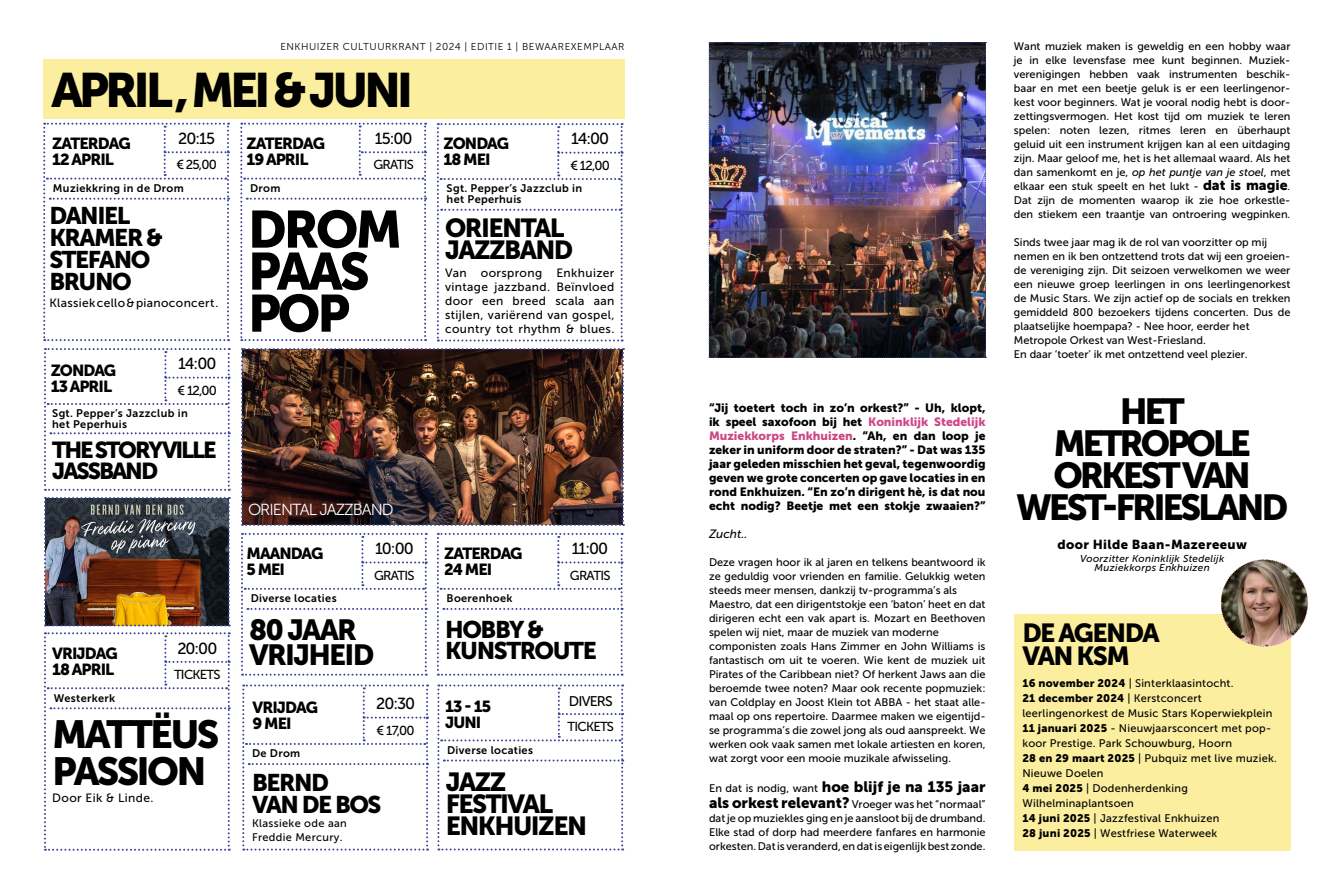
<style>
.page{position:relative;width:1333px;height:893px;background:#fff}
.page>*{position:absolute;margin:0;border:0;box-sizing:border-box;transform-origin:0 0}
.t1{font:52px/42px "Museo Sans 900";letter-spacing:-.06em;color:#000}
.t2{font:48px "Museo Sans 900";letter-spacing:-.09em;color:#000}
.t3{font:39px/37px "Museo Sans 900";letter-spacing:-.07em;color:#000}
.t4{font:36px/32px "Museo Sans 900";letter-spacing:-.09em;color:#000;text-align:center}
.t5{font:29px/25px "Museo Sans 900";letter-spacing:-.06em;color:#000}
.t6{font:26px/22px "Museo Sans 900";letter-spacing:-.06em;color:#000}
.t7{font:24px/22px "Museo Sans 900";letter-spacing:-.06em;color:#000}
.t8{font:23px/21px "Museo Sans 900";letter-spacing:-.09em;color:#000}
.t9{font:16px/16px "Museo Sans 900";letter-spacing:-.06em;color:#000}
.t10{font:16px "Museo Sans 500";letter-spacing:-.06em;color:#000}
.t11{font:16px "Museo Sans 300";letter-spacing:-.06em;color:#fff}
.t12{font:15px "Museo Sans 900";color:#000}
.t13{font:14px "Museo Sans 500";letter-spacing:-.06em;color:#000}
.t14{font:13px "Museo Sans 500";letter-spacing:-.06em;color:#000}
.t15{font:13px "Museo Sans 900";letter-spacing:.03em;color:#000}
.t16{font:12px/14px "Museo Sans 900";color:#000;text-align:justify}
.t17{font:12px/14px "Museo Sans 500";letter-spacing:.03em;color:#000;text-align:justify}
.t18{font:italic 12px "Museo Sans 500";color:#000}
.t19{font:11px/14px "Museo Sans 500";color:#000}
.t20{font:11px/15px "Museo Sans 500";letter-spacing:.02em;color:#000}
.t21{font:11px/11px "Museo Sans 700";letter-spacing:.03em;color:#000}
.t22{font:11px/14px "Museo Sans 500";letter-spacing:.03em;color:#000}
.t23{font:11px "Museo Sans 900";letter-spacing:.02em;color:#000}
.t24{font:10px "Museo Sans 300";letter-spacing:.05em;color:#000}
.t25{font:italic 10px/9px "Museo Sans 500";letter-spacing:.03em;color:#000;text-align:center}
.s1{color:#cc4786}
.s2{font-family:"Museo Sans 500";font-size:11px}
.s3{font-family:"Museo Sans 900";font-size:15px}
.s4{font-style:italic}
.s5{font-family:"Museo Sans 900";font-size:14px}
.s6{font-family:"Museo Sans 900"}
.s7{font-family:"Museo Sans 500"}
</style>
<div class="page">
<div style="left:43px;top:59px;width:581px;height:59px;background:#fbee9e"></div>
<svg style="left:437px;top:123px;width:185px;height:218px"></svg>
<svg style="left:43px;top:123px;width:186px;height:218px"></svg>
<svg style="left:44px;top:348px;width:186px;height:143px"></svg>
<svg style="left:241px;top:533px;width:186px;height:143px"></svg>
<div style="left:246px;top:615px;width:175px;height:54px;background:#fff"></div>
<svg style="left:44px;top:632px;width:186px;height:219px"></svg>
<img style="left:44px;top:497px;width:186px;height:129px">
<svg style="left:437px;top:533px;width:185px;height:143px"></svg>
<div style="left:442px;top:617px;width:175px;height:54px;background:#fff"></div>
<svg style="left:437px;top:684px;width:186px;height:166px"></svg>
<svg style="left:242px;top:684px;width:186px;height:166px"></svg>
<div style="left:49px;top:715px;width:175px;height:130px;background:#fff"></div>
<img style="left:241px;top:348px;width:383px;height:178px">
<svg style="left:240px;top:123px;width:186px;height:218px"></svg>
<div style="left:1013px;top:614px;width:277px;height:236px;background:#fbee9e"></div>
<img style="left:708px;top:42px;width:278px;height:316px">
<img style="left:1220px;top:559px;width:88px;height:88px">
<p class="t24" style="left:280px;top:41px;width:345px">ENKHUIZER CULTUURKRANT | 2024 | EDITIE 1 | BEWAAREXEMPLAAR</p>
<h2 class="t2" style="left:51px;top:63px;width:363px">APRIL , MEI &amp; JUNI</h2>
<h3 class="t9" style="left:52px;top:135px;width:80px">ZATERDAG<br>12 APRIL</h3>
<h3 class="t10" style="left:178px;top:130px;width:38px">20:15</h3>
<p class="t14" style="left:176px;top:158px;width:42px">€ 25,00</p>
<p class="t21" style="left:53px;top:183px;width:132px">Muziekkring in de Drom</p>
<h3 class="t7" style="left:49px;top:204px;width:115px">DANIEL<br>KRAMER &amp;<br>STEFANO<br>BRUNO</h3>
<p class="t17" style="left:49px;top:296px;width:171px">Klassiek cello &amp; pianoconcert .</p>
<h3 class="t9" style="left:51px;top:362px;width:67px">ZONDAG<br>13 APRIL</h3>
<h3 class="t10" style="left:178px;top:355px;width:40px">14:00</h3>
<p class="t14" style="left:177px;top:383px;width:41px">€ 12,00</p>
<p class="t21" style="left:52px;top:407px;width:137px">Sgt. Pepper’s Jazzclub in het Peperhuis</p>
<h3 class="t8" style="left:52px;top:439px;width:166px">THE STORYVILLE<br>JASSBAND</h3>
<h3 class="t9" style="left:52px;top:645px;width:67px">VRIJDAG<br>18 APRIL</h3>
<p class="t21" style="left:54px;top:692px;width:63px">Westerkerk</p>
<h3 class="t10" style="left:177px;top:639px;width:41px">20:00</h3>
<p class="t14" style="left:174px;top:667px;width:48px">TICKETS</p>
<h3 class="t3" style="left:52px;top:715px;width:169px">MATTËUS<br>PASSION</h3>
<p class="t17" style="left:52px;top:790px;width:103px">Door Eik &amp; Linde.</p>
<h3 class="t10" style="left:375px;top:130px;width:39px">15:00</h3>
<p class="t14" style="left:373px;top:158px;width:42px">GRATIS</p>
<h3 class="t9" style="left:246px;top:135px;width:80px">ZATERDAG<br>19 APRIL</h3>
<h3 class="t9" style="left:443px;top:135px;width:67px">ZONDAG<br>18 MEI</h3>
<h3 class="t10" style="left:571px;top:130px;width:40px">14:00</h3>
<p class="t14" style="left:570px;top:158px;width:41px">€ 12,00</p>
<p class="t21" style="left:250px;top:183px;width:32px">Drom</p>
<h1 class="t1" style="left:248px;top:208px;width:156px">DROM<br>PAAS<br>POP</h1>
<p class="t21" style="left:446px;top:183px;width:137px">Sgt. Pepper’s Jazzclub in het Peperhuis</p>
<h3 class="t6" style="left:445px;top:217px;width:130px">ORIENTAL<br>JAZZBAND</h3>
<p class="t17" style="left:445px;top:266px;width:171px">Van oorsprong Enkhuizer vintage jazzband. Beïnvloed door een breed scala aan stijlen, variërend van gospel, country tot rhythm &amp; blues.</p>
<h3 class="t11" style="left:248px;top:501px;width:147px">ORIENTAL JAZZBAND</h3>
<h3 class="t9" style="left:246px;top:545px;width:78px">MAANDAG<br>5 MEI</h3>
<h3 class="t10" style="left:375px;top:540px;width:40px">10:00</h3>
<p class="t14" style="left:374px;top:568px;width:42px">GRATIS</p>
<h3 class="t9" style="left:444px;top:545px;width:80px">ZATERDAG<br>24 MEI</h3>
<h3 class="t10" style="left:571px;top:540px;width:38px">11:00</h3>
<p class="t14" style="left:570px;top:568px;width:42px">GRATIS</p>
<p class="t21" style="left:251px;top:593px;width:87px">Diverse locaties</p>
<p class="t21" style="left:446px;top:593px;width:67px">Boerenhoek</p>
<h3 class="t5" style="left:249px;top:617px;width:126px">80 JAAR<br>VRIJHEID</h3>
<h3 class="t7" style="left:445px;top:619px;width:153px;line-height:21px">HOBBY &amp;<br>KUNSTROUTE</h3>
<h3 class="t10" style="left:376px;top:695px;width:41px">20:30</h3>
<p class="t14" style="left:376px;top:723px;width:40px">€ 17,00</p>
<h3 class="t9" style="left:252px;top:699px;width:67px">VRIJDAG<br>9 MEI</h3>
<h3 class="t9" style="left:445px;top:698px;width:47px">13 - 15<br>JUNI</h3>
<p class="t21" style="left:252px;top:748px;width:50px">De Drom</p>
<p class="t21" style="left:447px;top:745px;width:87px">Diverse locaties</p>
<p class="t13" style="left:569px;top:693px;width:45px">DIVERS</p>
<p class="t14" style="left:567px;top:719px;width:48px">TICKETS</p>
<h3 class="t7" style="left:252px;top:771px;width:131px">BERND<br>VAN DE BOS</h3>
<p class="t22" style="left:252px;top:816px;width:96px">Klassieke ode aan<br>Freddie Mercury.</p>
<h3 class="t6" style="left:445px;top:770px;width:143px">JAZZ<br>FESTIVAL<br>ENKHUIZEN</h3>
<p class="t16" style="left:709px;top:401px;width:278px">“Jij toetert toch in zo’n orkest?” - Uh, klopt, ik speel saxofoon bij het <span class="s1">Koninklijk Stedelijk Muziekkorps Enkhuizen</span>. “Ah, en dan loop je zeker in uniform door de straten?” - Dat was 135 jaar geleden misschien het geval, tegenwoordig geven we grote concerten op gave locaties in en rond Enkhuizen. “En zo’n dirigent hè, is dat nou echt nodig? Beetje met een stokje zwaaien?”</p>
<p class="t18" style="left:709px;top:528px;width:40px">Zucht..</p>
<p class="t19" style="left:709px;top:555px;width:278px">Deze vragen hoor ik al jaren en telkens beantwoord ik ze geduldig voor vrienden en familie. Gelukkig weten steeds meer mensen, dankzij tv-programma’s als Maestro, dat een dirigentstokje een ‘baton’ heet en dat dirigeren echt een vak apart is. Mozart en Beethoven spelen wij niet, maar de muziek van moderne componisten zoals Hans Zimmer en John Williams is fantastisch om uit te voeren. Wie kent de muziek uit Pirates of the Caribbean niet? Of herkent Jaws aan die beroemde twee noten? Maar ook recente popmuziek: van Coldplay en Joost Klein tot ABBA - het staat alle&shy;maal op ons repertoire. Daarmee maken we eigentijd&shy;se programma’s die zowel jong als oud aanspreekt. We werken ook vaak samen met lokale artiesten en koren, wat zorgt voor een mooie muzikale afwisseling.</p>
<h3 class="t12" style="left:709px;top:778px;width:278px"><span class="s2">En dat is nodig, want</span> hoe blijf je na 135 jaar</h3>
<p class="t19" style="left:709px;top:797px;width:278px;text-align:justify"><span class="s3">als orkest relevant?</span> Vroeger was het “normaal” dat je op muziekles ging en je aansloot bij de drumband.<br>Elke stad of dorp had meerdere fanfares en harmonie orkesten. Dat is veranderd, en dat is eigenlijk best zonde.</p>
<p class="t19" style="left:1013px;top:39px;width:278px;text-align:justify">Want muziek maken is geweldig en een hobby waar je in elke levensfase mee kunt beginnen. Muziek&shy;verenigingen hebben vaak instrumenten beschik&shy;baar en met een beetje geluk is er een leerlingenor&shy;kest voor beginners. Wat je vooral nodig hebt is door&shy;zettingsvermogen. Het kost tijd om muziek te leren spelen: noten lezen, ritmes leren en überhaupt geluid uit een instrument krijgen kan al een uitdaging zijn. Maar geloof me, het is het allemaal waard. Als het dan samenkomt en je, <span class="s4">op het puntje van je stoel</span>, met elkaar een stuk speelt en het lukt - <span class="s5">dat is magie</span>.<br>Dat zijn de momenten waarop ik zie hoe orkestle&shy;den stiekem een traantje van ontroering wegpinken.</p>
<p class="t19" style="left:1013px;top:235px;width:278px">Sinds twee jaar mag ik de rol van voorzitter op mij nemen en ik ben ontzettend trots dat wij een groeien&shy;de vereniging zijn. Dit seizoen verwelkomen we weer een nieuwe groep leerlingen in ons leerlingenorkest de Music Stars. We zijn actief op de socials en trekken gemiddeld 800 bezoekers tijdens concerten. Dus de plaatselijke hoempapa? - Nee hoor, eerder het Metropole Orkest van West-Friesland.<br>En daar ‘toeter’ ik met ontzettend veel plezier.</p>
<h3 class="t4" style="left:1016px;top:395px;width:273px">HET<br>METROPOLE<br>ORKEST VAN<br>WEST-FRIESLAND</h3>
<p class="t15" style="left:1057px;top:537px;width:191px">door Hilde Baan-Mazereeuw</p>
<p class="t25" style="left:1080px;top:554px;width:146px">Voorzitter Koninklijk Stedelijk<br>Muziekkorps Enkhuizen</p>
<h3 class="t6" style="left:1022px;top:621px;width:139px;line-height:23px">DE AGENDA<br>VAN KSM</h3>
<p class="t20" style="left:1022px;top:675px;width:212px"><span class="s6">16 november 2024</span> | Sinterklaasintocht.</p>
<p class="t23" style="left:1022px;top:692px;width:181px">21 december 2024 <span class="s7">| Kerstconcert</span></p>
<p class="t20" style="left:1022px;top:705px;width:256px">leerlingenorkest de Music Stars Koperwiekplein <span class="s6">11 januari 2025</span> - Nieuwjaarsconcert met pop&shy;koor Prestige. Park Schouwburg, Hoorn<br><span class="s6">28 en 29 maart 2025</span> | Pubquiz met live muziek.<br>Nieuwe Doelen<br><span class="s6">4 mei 2025</span> | Dodenherdenking Wilhelminaplantsoen<br><span class="s6">14 juni 2025</span> | Jazzfestival Enkhuizen<br><span class="s6">28 juni 2025</span> | Westfriese Waterweek</p>
</div>
